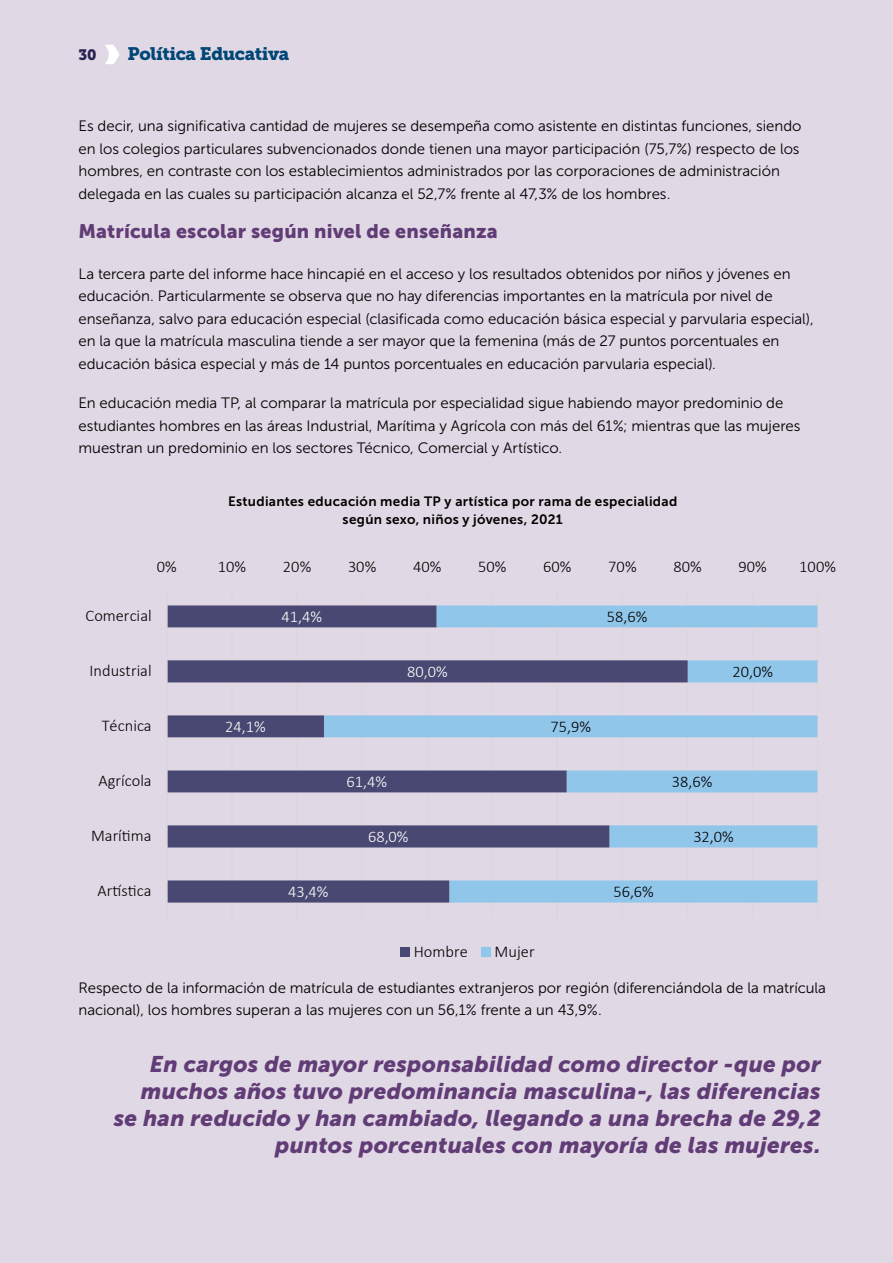
<style>
.page{position:relative;width:893px;height:1263px;background:#e0d8e4}
.page>*{position:absolute;margin:0;border:0;box-sizing:border-box;transform-origin:0 0}
.t1{font:italic 22.5px/27px "Museo Sans 900";letter-spacing:.01em;color:#613c76;text-align:right}
.t2{font:19.5px "Museo Sans 900";letter-spacing:.01em;color:#613c76}
.t3{font:18px "Museo Slab 900";letter-spacing:-.02em;color:#004676}
.t4{font:300 16.35px "Calibri";color:#000}
.t5{font:300 16.35px/20.1px "Calibri";color:#000;text-align:center;scale:.86 1}
.t6{font:300 16.35px "Calibri";color:#fff}
.t7{font:15px/22.5px "Museo Sans 300";color:#000}
.t8{font:15px "Museo Slab 900";color:#272252}
.t9{font:13.5px/18px "Museo Sans 700";letter-spacing:.025em;color:#000;text-align:center}
.s1{font-weight:700}
</style>
<div class="page">
<hr style="left:231px;top:589px;width:2px;height:330px;background:#d9d9d9">
<hr style="left:296px;top:589px;width:2px;height:330px;background:#d9d9d9">
<hr style="left:362px;top:589px;width:1px;height:330px;background:#d9d9d9">
<hr style="left:427px;top:589px;width:1px;height:330px;background:#d9d9d9">
<hr style="left:492px;top:589px;width:1px;height:330px;background:#d9d9d9">
<hr style="left:557px;top:589px;width:1px;height:330px;background:#d9d9d9">
<hr style="left:622px;top:589px;width:1px;height:330px;background:#d9d9d9">
<hr style="left:687px;top:589px;width:1px;height:330px;background:#d9d9d9">
<hr style="left:752px;top:589px;width:1px;height:330px;background:#d9d9d9">
<hr style="left:817px;top:589px;width:1px;height:330px;background:#d9d9d9">
<svg style="left:168px;top:605px;width:156px;height:297px"></svg>
<svg style="left:324px;top:605px;width:493px;height:297px"></svg>
<hr style="left:166px;top:589px;width:2px;height:330px;background:#d9d9d9">
<div style="left:401px;top:947px;width:9px;height:9px;background:#484872"></div>
<div style="left:482px;top:947px;width:9px;height:9px;background:#91c6eb"></div>
<svg style="left:105px;top:45px;width:15px;height:19px"></svg>
<p class="t8" style="left:78px;top:46px;width:19px">30</p>
<p class="t3" style="left:128px;top:43px;width:163px">Política Educativa</p>
<p class="t7" style="left:78px;top:115px;width:725px">Es decir, una significativa cantidad de mujeres se desempeña como asistente en distintas funciones, siendo en los colegios particulares subvencionados donde tienen una mayor participación (75,7%) respecto de los hombres, en contraste con los establecimientos administrados por las corporaciones de administración delegada en las cuales su participación alcanza el 52,7% frente al 47,3% de los hombres.</p>
<h2 class="t2" style="left:78px;top:220px;width:421px">Matrícula escolar según nivel de enseñanza</h2>
<p class="t7" style="left:78px;top:262px;width:737px">La tercera parte del informe hace hincapié en el acceso y los resultados obtenidos por niños y jóvenes en educación. Particularmente se observa que no hay diferencias importantes en la matrícula por nivel de enseñanza, salvo para educación especial (clasificada como educación básica especial y parvularia especial), en la que la matrícula masculina tiende a ser mayor que la femenina (más de 27 puntos porcentuales en educación básica especial y más de 14 puntos porcentuales en educación parvularia especial).</p>
<p class="t7" style="left:78px;top:392px;width:723px">En educación media TP, al comparar la matrícula por especialidad sigue habiendo mayor predominio de estudiantes hombres en las áreas Industrial, Marítima y Agrícola con más del 61%; mientras que las mujeres muestran un predominio en los sectores Técnico, Comercial y Artístico.</p>
<p class="t5" style="left:235px;top:489px;width:602px">Gráfico 26. estudiantes educación media TP y artística por rama de especi<span class="s1">a</span>lidad según sexo, niños y jóvenes, 2021</p>
<p class="t9" style="left:228px;top:492px;width:451px">Estudiantes educación media TP y artística por rama de especialidad según sexo, niños y jóvenes, 2021</p>
<p class="t4" style="left:157px;top:556px;width:21px">0%</p>
<p class="t4" style="left:218px;top:556px;width:30px">10%</p>
<p class="t4" style="left:283px;top:556px;width:30px">20%</p>
<p class="t4" style="left:348px;top:556px;width:30px">30%</p>
<p class="t4" style="left:413px;top:556px;width:30px">40%</p>
<p class="t4" style="left:478px;top:556px;width:30px">50%</p>
<p class="t4" style="left:543px;top:556px;width:30px">60%</p>
<p class="t4" style="left:608px;top:556px;width:30px">70%</p>
<p class="t4" style="left:673px;top:556px;width:30px">80%</p>
<p class="t4" style="left:738px;top:556px;width:30px">90%</p>
<p class="t4" style="left:799px;top:556px;width:38px">100%</p>
<p class="t4" style="left:86px;top:605px;width:68px">Comercial</p>
<p class="t6" style="left:282px;top:606px;width:42px">41,4%</p>
<p class="t4" style="left:607px;top:606px;width:42px">58,6%</p>
<p class="t4" style="left:90px;top:660px;width:64px">Industrial</p>
<p class="t6" style="left:407px;top:661px;width:42px">80,0%</p>
<p class="t4" style="left:732px;top:661px;width:42px">20,0%</p>
<p class="t4" style="left:102px;top:715px;width:51px">Técnica</p>
<p class="t6" style="left:225px;top:716px;width:42px">24,1%</p>
<p class="t4" style="left:551px;top:716px;width:42px">75,9%</p>
<p class="t4" style="left:98px;top:770px;width:55px">Agrícola</p>
<p class="t6" style="left:347px;top:771px;width:42px">61,4%</p>
<p class="t4" style="left:672px;top:771px;width:42px">38,6%</p>
<p class="t4" style="left:91px;top:825px;width:62px">Marítima</p>
<p class="t6" style="left:368px;top:826px;width:42px">68,0%</p>
<p class="t4" style="left:693px;top:826px;width:42px">32,0%</p>
<p class="t4" style="left:98px;top:880px;width:55px">Artística</p>
<p class="t6" style="left:288px;top:881px;width:42px">43,4%</p>
<p class="t4" style="left:613px;top:881px;width:42px">56,6%</p>
<p class="t4" style="left:414px;top:941px;width:56px">Hombre</p>
<p class="t4" style="left:495px;top:941px;width:42px">Mujer</p>
<p class="t7" style="left:78px;top:976px;width:749px">Respecto de la información de matrícula de estudiantes extranjeros por región (diferenciándola de la matrícula nacional), los hombres superan a las mujeres con un 56,1% frente a un 43,9%.</p>
<h1 class="t1" style="left:114px;top:1050px;width:709px">En cargos de mayor responsabilidad como director -que por muchos años tuvo predominancia masculina-, las diferencias se han reducido y han cambiado, llegando a una brecha de 29,2 puntos porcentuales con mayoría de las mujeres.</h1>
</div>
